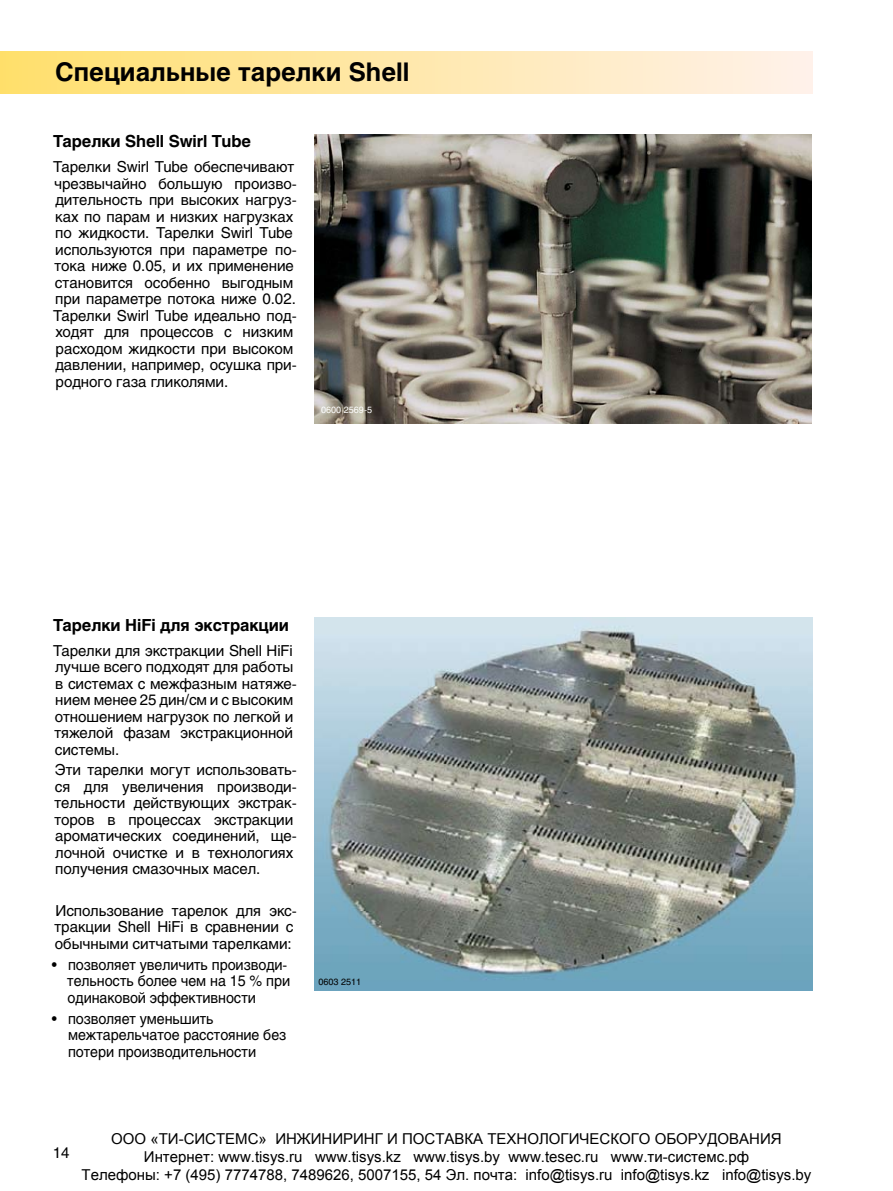
<style>
.page{position:relative;width:893px;height:1191px;background:#fff}
.page>*{position:absolute;margin:0;border:0;box-sizing:border-box;transform-origin:0 0}
.t1{font:700 25.5px "Helios";color:#000}
.t2{font:700 16.5px "Helios";letter-spacing:-.005em;color:#000}
.t3{font:15px/16.5px "Helios";letter-spacing:-.005em;color:#000}
.t4{font:15px/18px "Arial";color:#000;text-align:center}
.t5{font:15px/16.5px "Helios";letter-spacing:-.005em;color:#000;scale:.95 1}
.t6{font:9px "Helios";color:#fff}
.t7{font:9px "Helios";color:#000}
</style>
<div class="page">
<div style="left:0;top:51px;width:812px;height:43px;background:linear-gradient(to right,#ffdf6c,#fff1ea)"></div>
<img style="left:315px;top:618px;width:497px;height:373px">
<img style="left:315px;top:134px;width:496px;height:289px">
<h1 class="t1" style="left:55px;top:57px;width:356px">Специальные тарелки Shell</h1>
<p class="t2" style="left:53px;top:132px;width:200px">Тарелки Shell Swirl Tube</p>
<p class="t3" style="left:53px;top:158px;width:245px">Тарелки Swirl Tube обеспечивают чрезвычайно большую произво&shy;дительность при высоких нагруз&shy;ках по парам и низких нагрузках по жидкости. Тарелки Swirl Tube используются при параметре по&shy;тока ниже 0.05, и их применение становится особенно выгодным при параметре потока ниже 0.02.<br>Тарелки Swirl Tube идеально под&shy;ходят для процессов с низким расходом жидкости при высоком давлении, например, осушка при&shy;родного газа гликолями.</p>
<p class="t6" style="left:321px;top:404px;width:53px">0600 2569-5</p>
<p class="t2" style="left:53px;top:615px;width:238px">Тарелки HiFi для экстракции</p>
<p class="t3" style="left:53px;top:642px;width:245px">Тарелки для экстракции Shell HiFi лучше всего подходят для работы в системах с межфазным натяже&shy;нием менее 25 дин/см и с высоким отношением нагрузок по легкой и тяжелой фазам экстракционной системы.</p>
<p class="t3" style="left:54px;top:761px;width:244px">Эти тарелки могут использовать&shy;ся для увеличения производи&shy;тельности действующих экстрак&shy;торов в процессах экстракции ароматических соединений, ще&shy;лочной очистке и в технологиях получения смазочных масел.</p>
<p class="t3" style="left:55px;top:902px;width:244px">Использование тарелок для экс&shy;тракции Shell HiFi в сравнении с обычными ситчатыми тарелками:</p>
<p class="t5" style="left:67px;top:956px;width:236px;text-indent:-15px">• позволяет увеличить производи&shy;тельность более чем на 15 % при одинаковой эффективности</p>
<p class="t5" style="left:68px;top:1009px;width:231px;text-indent:-16px">• позволяет уменьшить межтарельчатое расстояние без потери производительности</p>
<p class="t7" style="left:318px;top:976px;width:44px">0603 2511</p>
<p class="t3" style="left:53px;top:1144px;width:18px">14</p>
<p class="t4" style="left:82px;top:1130px;width:731px">ООО «ТИ-СИСТЕМС» ИНЖИНИРИНГ И ПОСТАВКА ТЕХНОЛОГИЧЕСКОГО ОБОРУДОВАНИЯ<br>Интернет: www.tisys.ru www.tisys.kz www.tisys.by www.tesec.ru www.ти-системс.рф<br>Телефоны: +7 (495) 7774788, 7489626, 5007155, 54 Эл. почта: info@tisys.ru info@tisys.kz info@tisys.by</p>
</div>
